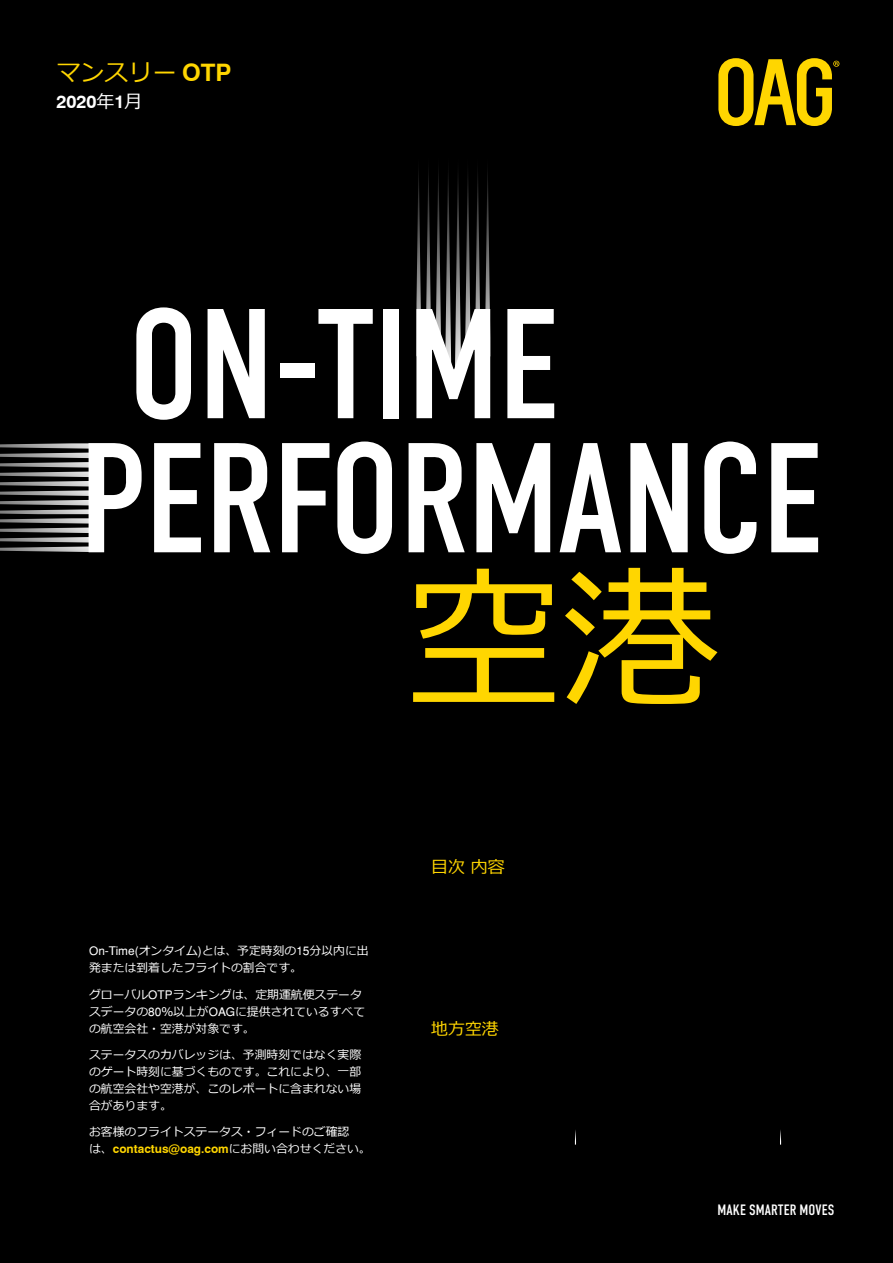
<style>
.page{position:relative;width:893px;height:1263px;background:#000}
.page>*{position:absolute;margin:0;border:0;box-sizing:border-box;transform-origin:0 0}
.t1{font:156px "DIN Condensed";letter-spacing:-.01em;color:#fff}
.t2{font:156px "Meiryo W53";color:#ffd600}
.t3{font:24px "Meiryo W53";color:#ffd600}
.t4{font:700 18px "Helvetica";color:#fff}
.t5{font:16.95px "Meiryo W53";color:#ffd600}
.t6{font:15px "DIN Condensed";letter-spacing:.01em;color:#fff}
.t7{font:11.85px/17px "Meiryo W53";color:#fff}
.t8{font:700 11.85px "Helvetica";color:#ffd600}
.s1{font-family:"Helvetica";font-weight:700}
.s2{font-family:"Meiryo W53";font-weight:400}
.s3{font-family:"Helvetica"}
.s4{font-family:"Meiryo W53";font-weight:400;color:#fff}
</style>
<div class="page">
<svg style="left:0;top:443px;width:89px;height:109px"></svg>
<svg style="left:416px;top:171px;width:74px;height:203px"></svg>
<svg style="left:718px;top:58px;width:121px;height:68px"></svg>
<svg style="left:780px;top:1130px;width:1px;height:14px"></svg>
<svg style="left:575px;top:1130px;width:1px;height:14px"></svg>
<h2 class="t3" style="left:56px;top:56px;width:177px">マンスリー <span class="s1">OTP</span></h2>
<h3 class="t4" style="left:56px;top:91px;width:88px">2020<span class="s2">年</span>1<span class="s2">月</span></h3>
<h1 class="t1" style="left:128px;top:277px;width:433px">ON-TIME</h1>
<h1 class="t1" style="left:79px;top:412px;width:746px">PERFORMANCE</h1>
<h1 class="t2" style="left:406px;top:531px;width:313px">空港</h1>
<p class="t7" style="left:89px;top:943px;width:281px"><span class="s3">On-Time(</span>オンタイム<span class="s3">)</span>とは、予定時刻の<span class="s3">15</span>分以内に出発または到着したフライトの割合です。</p>
<p class="t7" style="left:89px;top:986px;width:278px">グローバル<span class="s3">OTP</span>ランキングは、定期運航便ステータスデータの<span class="s3">80</span>％以上が<span class="s3">OAG</span>に提供されているすべての航空会社・空港が対象です。</p>
<p class="t7" style="left:89px;top:1047px;width:273px;text-align:justify">ステータスのカバレッジは、予測時刻ではなく実際のゲート時刻に基づくものです。これにより、一部の航空会社や空港が、このレポートに含まれない場合があります。</p>
<p class="t7" style="left:89px;top:1124px;width:262px">お客様のフライトステータス・フィードのご確認</p>
<p class="t8" style="left:89px;top:1142px;width:283px"><span class="s4">は、</span>contactus@oag.com<span class="s4">にお問い合わせください。</span></p>
<h3 class="t5" style="left:431px;top:855px;width:75px">目次 内容</h3>
<h3 class="t5" style="left:431px;top:1017px;width:69px">地方空港</h3>
<p class="t6" style="left:717px;top:1202px;width:118px">MAKE SMARTER MOVES</p>
</div>
